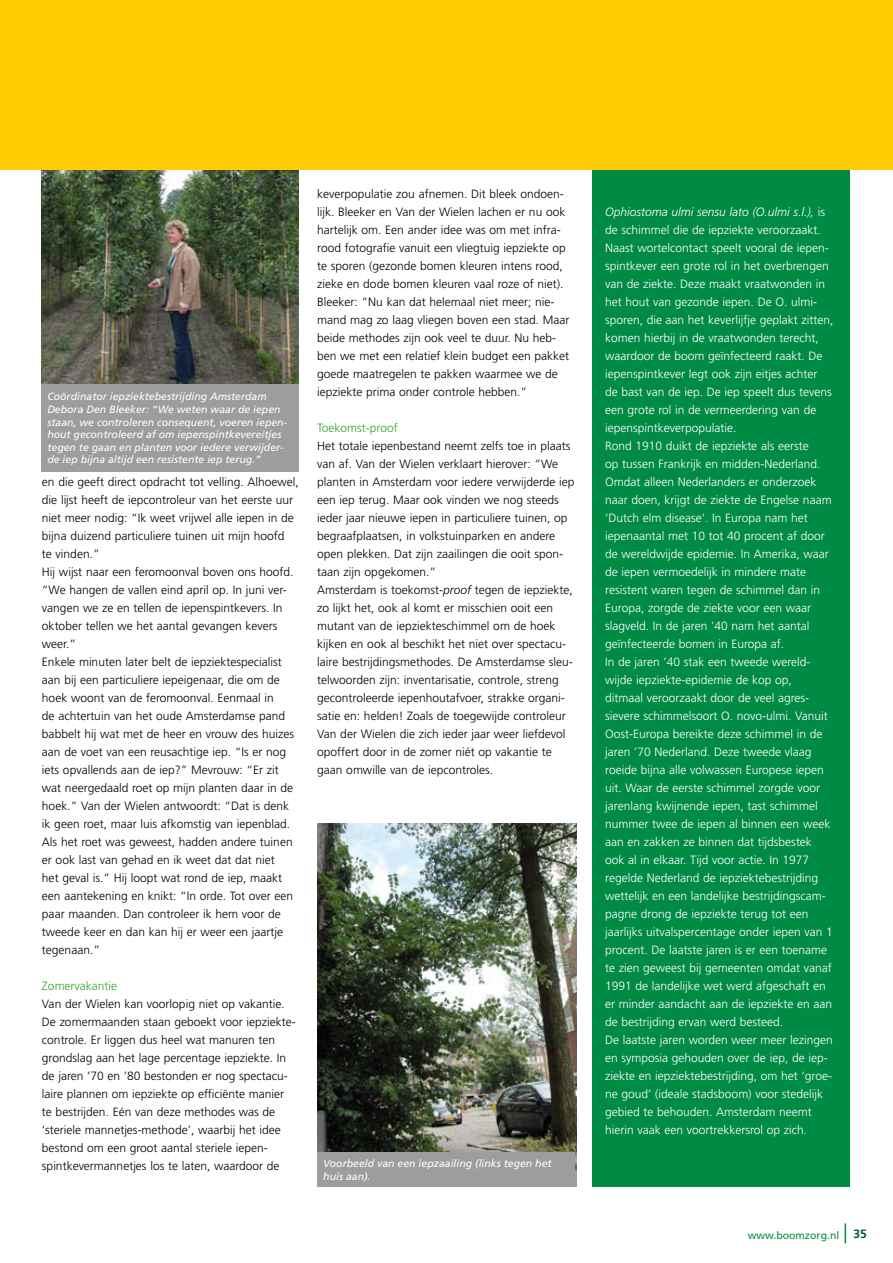
<style>
.page{position:relative;width:893px;height:1263px;background:#fff}
.page>*{position:absolute;margin:0;border:0;box-sizing:border-box;transform-origin:0 0}
.t1{font:300 12px/18px "Frutiger";color:#000}
.t2{font:300 12px/18px "Frutiger";color:#fff}
.t3{font:300 12px "Frutiger";color:#35a32c}
.t4{font:italic 10.5px/12.6px "Frutiger";color:#fff}
.t5{font:10.5px "Frutiger";color:#008b45}
.s1{font-style:italic}
.s2{font-weight:700;font-size:12px;color:#00513c}
</style>
<div class="page">
<svg style="left:845px;top:1223px;width:1px;height:20px"></svg>
<div style="left:592px;top:147px;width:258px;height:1039px;background:#008b45"></div>
<img style="left:41px;top:170px;width:258px;height:215px">
<div style="left:41px;top:385px;width:258px;height:87px;background:#9c9d9f"></div>
<div style="left:0;top:0;width:893px;height:170px;background:#fecc00"></div>
<img style="left:317px;top:823px;width:259px;height:363px">
<div style="left:317px;top:1152px;width:258px;height:34px;background:#9c9d9f"></div>
<p class="t4" style="left:47px;top:390px;width:241px">Coördinator iepziektebestrijding Amsterdam Debora Den Bleeker: “We weten waar de iepen staan, we controleren consequent, voeren iepen&shy;hout gecontroleerd af om iepenspintkevereitjes tegen te gaan en planten voor iedere verwijder&shy;de iep bijna altijd een resistente iep terug.”</p>
<p class="t1" style="left:42px;top:473px;width:258px">en die geeft direct opdracht tot velling. Alhoewel, die lijst heeft de iepcontroleur van het eerste uur niet meer nodig: “Ik weet vrijwel alle iepen in de bijna duizend particuliere tuinen uit mijn hoofd<br>te vinden.”<br>Hij wijst naar een feromoonval boven ons hoofd. “We hangen de vallen eind april op. In juni ver&shy;vangen we ze en tellen de iepenspintkevers. In oktober tellen we het aantal gevangen kevers weer.”<br>Enkele minuten later belt de iepziektespecialist aan bij een particuliere iepeigenaar, die om de hoek woont van de feromoonval. Eenmaal in<br>de achtertuin van het oude Amsterdamse pand babbelt hij wat met de heer en vrouw des huizes aan de voet van een reusachtige iep. “Is er nog iets opvallends aan de iep?” Mevrouw: “Er zit wat neergedaald roet op mijn planten daar in de hoek.” Van der Wielen antwoordt: “Dat is denk ik geen roet, maar luis afkomstig van iepenblad.<br>Als het roet was geweest, hadden andere tuinen er ook last van gehad en ik weet dat dat niet<br>het geval is.” Hij loopt wat rond de iep, maakt een aantekening en knikt: “In orde. Tot over een paar maanden. Dan controleer ik hem voor de tweede keer en dan kan hij er weer een jaartje tegenaan.”</p>
<p class="t3" style="left:42px;top:979px;width:77px">Zomervakantie</p>
<p class="t1" style="left:42px;top:995px;width:255px">Van der Wielen kan voorlopig niet op vakantie.<br>De zomermaanden staan geboekt voor iepziekte&shy;controle. Er liggen dus heel wat manuren ten grondslag aan het lage percentage iepziekte. In de jaren ’70 en ’80 bestonden er nog spectacu&shy;laire plannen om iepziekte op efficiënte manier te bestrijden. Eén van deze methodes was de ‘steriele mannetjes-methode’, waarbij het idee bestond om een groot aantal steriele iepen&shy;spintkevermannetjes los te laten, waardoor de</p>
<p class="t1" style="left:317px;top:185px;width:254px">keverpopulatie zou afnemen. Dit bleek ondoen&shy;lijk. Bleeker en Van der Wielen lachen er nu ook hartelijk om. Een ander idee was om met infra&shy;rood fotografie vanuit een vliegtuig iepziekte op te sporen (gezonde bomen kleuren intens rood, zieke en dode bomen kleuren vaal roze of niet).<br>Bleeker: “Nu kan dat helemaal niet meer; nie&shy;mand mag zo laag vliegen boven een stad. Maar beide methodes zijn ook veel te duur. Nu heb&shy;ben we met een relatief klein budget een pakket goede maatregelen te pakken waarmee we de iepziekte prima onder controle hebben.”</p>
<p class="t3" style="left:317px;top:421px;width:82px">Toekomst-proof</p>
<p class="t1" style="left:317px;top:437px;width:259px">Het totale iepenbestand neemt zelfs toe in plaats van af. Van der Wielen verklaart hierover: “We planten in Amsterdam voor iedere verwijderde iep een iep terug. Maar ook vinden we nog steeds ieder jaar nieuwe iepen in particuliere tuinen, op begraafplaatsen, in volkstuinparken en andere open plekken. Dat zijn zaailingen die ooit spon&shy;taan zijn opgekomen.”<br>Amsterdam is toekomst-<span class="s1">proof</span> tegen de iepziekte, zo lijkt het, ook al komt er misschien ooit een mutant van de iepziekteschimmel om de hoek kijken en ook al beschikt het niet over spectacu&shy;laire bestrijdingsmethodes. De Amsterdamse sleu&shy;telwoorden zijn: inventarisatie, controle, streng gecontroleerde iepenhoutafvoer, strakke organi&shy;satie en: helden! Zoals de toegewijde controleur Van der Wielen die zich ieder jaar weer liefdevol opoffert door in de zomer niét op vakantie te gaan omwille van de iepcontroles.</p>
<p class="t4" style="left:323px;top:1157px;width:230px">Voorbeeld van een iepzaailing (links tegen het huis aan).</p>
<p class="t2" style="left:605px;top:203px;width:230px"><span class="s1">Ophiostoma ulmi sensu lato (O.ulmi s.l.),</span> is de schimmel die de iepziekte veroorzaakt.<br>Naast wortelcontact speelt vooral de iepen&shy;spintkever een grote rol in het overbrengen van de ziekte. Deze maakt vraatwonden in het hout van gezonde iepen. De O. ulmi&shy;sporen, die aan het keverlijfje geplakt zitten, komen hierbij in de vraatwonden terecht, waardoor de boom geïnfecteerd raakt. De iepenspintkever legt ook zijn eitjes achter<br>de bast van de iep. De iep speelt dus tevens een grote rol in de vermeerdering van de iepenspintkeverpopulatie.<br>Rond 1910 duikt de iepziekte als eerste<br>op tussen Frankrijk en midden-Nederland.<br>Omdat alleen Nederlanders er onderzoek naar doen, krijgt de ziekte de Engelse naam ‘Dutch elm disease’. In Europa nam het iepenaantal met 10 tot 40 procent af door de wereldwijde epidemie. In Amerika, waar de iepen vermoedelijk in mindere mate resistent waren tegen de schimmel dan in Europa, zorgde de ziekte voor een waar slagveld. In de jaren '40 nam het aantal geïnfecteerde bomen in Europa af.<br>In de jaren ’40 stak een tweede wereld&shy;wijde iepziekte-epidemie de kop op,<br>ditmaal veroorzaakt door de veel agres&shy;sievere schimmelsoort O. novo-ulmi. Vanuit Oost-Europa bereikte deze schimmel in de jaren ’70 Nederland. Deze tweede vlaag roeide bijna alle volwassen Europese iepen uit. Waar de eerste schimmel zorgde voor jarenlang kwijnende iepen, tast schimmel nummer twee de iepen al binnen een week aan en zakken ze binnen dat tijdsbestek ook al in elkaar. Tijd voor actie. In 1977 regelde Nederland de iepziektebestrijding wettelijk en een landelijke bestrijdingscam&shy;pagne drong de iepziekte terug tot een jaarlijks uitvalspercentage onder iepen van 1 procent. De laatste jaren is er een toename te zien geweest bij gemeenten omdat vanaf 1991 de landelijke wet werd afgeschaft en er minder aandacht aan de iepziekte en aan de bestrijding ervan werd besteed.<br>De laatste jaren worden weer meer lezingen en symposia gehouden over de iep, de iep&shy;ziekte en iepziektebestrijding, om het ‘groe&shy;ne goud’ (ideale stadsboom) voor stedelijk gebied te behouden. Amsterdam neemt hierin vaak een voortrekkersrol op zich.</p>
<p class="t5" style="left:748px;top:1229px;width:121px">www.boomzorg.nl <span class="s2">35</span></p>
</div>
